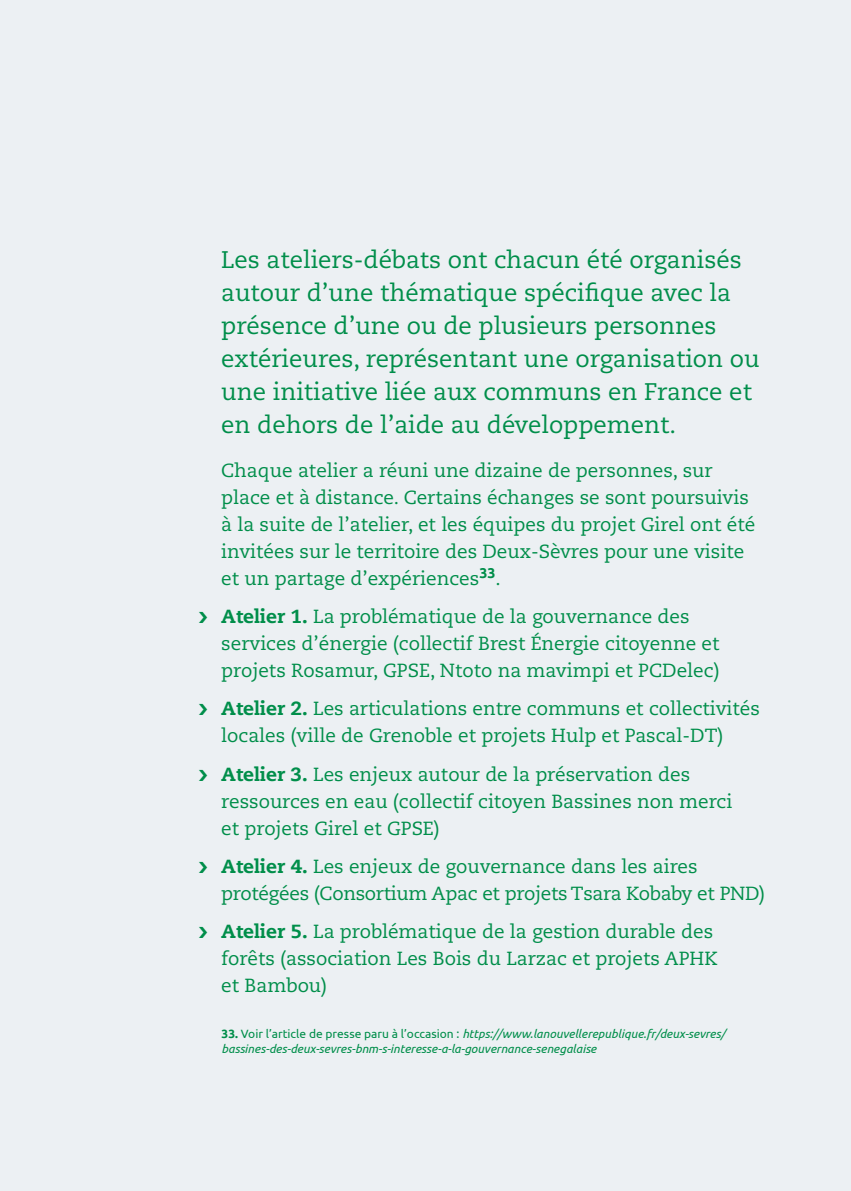
<style>
.page{position:relative;width:851px;height:1191px;background:#fff}
.page>*{position:absolute;margin:0;border:0;box-sizing:border-box;transform-origin:0 0}
.t1{font:24px/33px "Caecilia LT Std";color:#008e4a}
.t2{font:19px/27px "Caecilia LT Std";color:#008e4a}
.t3{font:italic 12px/15.6px "Ubuntu";color:#008e4a}
.s1{font-weight:800}
.s2{font-weight:700;font-style:normal}
.s3{font-style:normal}
</style>
<div class="page">
<div style="left:0;top:0;width:850px;height:1191px;background:#ecf0f3"></div>
<p class="t1" style="left:221px;top:243px;width:540px">Les ateliers-débats ont chacun été organisés autour d’une thématique spécifique avec la présence d’une ou de plusieurs personnes extérieures, représentant une organisation ou une initiative liée aux communs en France et en dehors de l’aide au développement.</p>
<p class="t2" style="left:221px;top:457px;width:535px">Chaque atelier a réuni une dizaine de personnes, sur place et à distance. Certains échanges se sont poursuivis à la suite de l’atelier, et les équipes du projet Girel ont été invitées sur le territoire des Deux-Sèvres pour une visite et un partage d’expériences<sup>33</sup>.</p>
<p class="t2" style="left:221px;top:603px;width:500px;text-indent:-23px">❯ <span class="s1">Atelier 1.</span> La problématique de la gouvernance des services d’énergie (collectif Brest Énergie citoyenne et projets Rosamur, GPSE, Ntoto na mavimpi et PCDelec)</p>
<p class="t2" style="left:221px;top:695px;width:540px;text-indent:-23px">❯ <span class="s1">Atelier 2.</span> Les articulations entre communs et collectivités locales (ville de Grenoble et projets Hulp et Pascal-DT)</p>
<p class="t2" style="left:221px;top:761px;width:512px;text-indent:-23px">❯ <span class="s1">Atelier 3.</span> Les enjeux autour de la préservation des ressources en eau (collectif citoyen Bassines non merci et projets Girel et GPSE)</p>
<p class="t2" style="left:221px;top:853px;width:545px;text-indent:-23px">❯ <span class="s1">Atelier 4.</span> Les enjeux de gouvernance dans les aires protégées (Consortium Apac et projets Tsara Kobaby et PND)</p>
<p class="t2" style="left:221px;top:918px;width:498px;text-indent:-23px">❯ <span class="s1">Atelier 5.</span> La problématique de la gestion durable des forêts (association Les Bois du Larzac et projets APHK et Bambou)</p>
<p class="t3" style="left:221px;top:1025px;width:505px"><span class="s2">33.</span> <span class="s3">Voir l’article de presse paru à l’occasion :</span> https://www.lanouvellerepublique.fr/deux-sevres/ bassines-des-deux-sevres-bnm-s-interesse-a-la-gouvernance-senegalaise</p>
</div>
